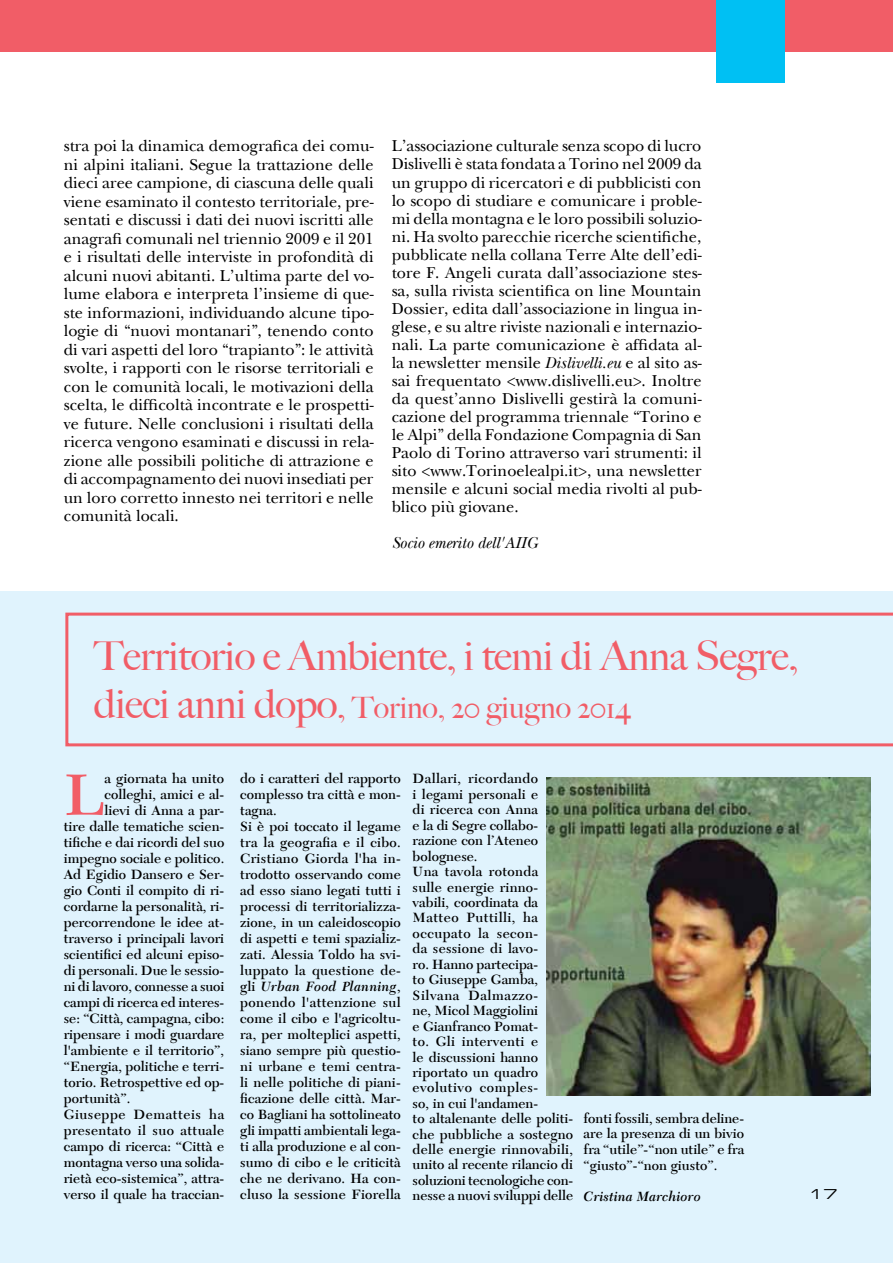
<style>
.page{position:relative;width:893px;height:1263px;background:#fff}
.page>*{position:absolute;margin:0;border:0;box-sizing:border-box;transform-origin:0 0}
.t1{font:600 60.6px "New Caledonia";color:#f15d67}
.t2{font:500 40.5px "Big Caslon";letter-spacing:-.01em;color:#f15d67}
.t3{font:500 30px "Big Caslon";letter-spacing:-.005em;color:#f15d67}
.t4{font:16.5px/18.5px "New Baskerville";letter-spacing:.005em;color:#000;text-align:justify}
.t5{font:italic 16.5px "New Baskerville";letter-spacing:.005em;color:#000}
.t6{font:600 14.1px/15.5px "New Caledonia";letter-spacing:.005em;color:#000}
.t7{font:600 14.1px "New Caledonia";letter-spacing:.025em;color:#000}
.t8{font:600 14.1px "New Caledonia";letter-spacing:.04em;color:#000}
.t9{font:italic 600 14.1px "New Caledonia";letter-spacing:.005em;color:#000}
.t10{font:13.5px "Eurostile Extended Two";color:#000;scale:1.11 1}
.s1{font-style:italic}
.s2{font-size:40.5px}
.s3{font-size:34.5px}
</style>
<div class="page">
<div style="left:0;top:0;width:893px;height:51px;background:#f15d67"></div>
<div style="left:0;top:591px;width:893px;height:672px;background:#e0f3fd"></div>
<svg style="left:65px;top:613px;width:828px;height:133px"></svg>
<img style="left:547px;top:777px;width:324px;height:318px">
<div style="left:716px;top:0;width:68px;height:83px;background:#00c0f3"></div>
<p class="t4" style="left:64px;top:137px;width:311px">stra poi la dinamica demografica dei comu&shy;ni alpini italiani. Segue la trattazione delle dieci aree campione, di ciascuna delle quali viene esaminato il contesto territoriale, pre&shy;sentati e discussi i dati dei nuovi iscritti alle anagrafi comunali nel triennio 2009 e il 201 e i risultati delle interviste in profondità di alcuni nuovi abitanti. L’ultima parte del vo&shy;lume elabora e interpreta l’insieme di que&shy;ste informazioni, individuando alcune tipo&shy;logie di “nuovi montanari”, tenendo conto di vari aspetti del loro “trapianto”: le attività svolte, i rapporti con le risorse territoriali e con le comunità locali, le motivazioni della scelta, le difficoltà incontrate e le prospetti&shy;ve future. Nelle conclusioni i risultati della ricerca vengono esaminati e discussi in rela&shy;zione alle possibili politiche di attrazione e di accompagnamento dei nuovi insediati per un loro corretto innesto nei territori e nelle comunità locali.</p>
<p class="t4" style="left:392px;top:137px;width:312px;line-height:18px">L’associazione culturale senza scopo di lucro Dislivelli è stata fondata a Torino nel 2009 da un gruppo di ricercatori e di pubblicisti con lo scopo di studiare e comunicare i proble&shy;mi della montagna e le loro possibili soluzio&shy;ni. Ha svolto parecchie ricerche scientifiche, pubblicate nella collana Terre Alte dell’edi&shy;tore F. Angeli curata dall’associazione stes&shy;sa, sulla rivista scientifica on line Mountain Dossier, edita dall’associazione in lingua in&shy;glese, e su altre riviste nazionali e internazio&shy;nali. La parte comunicazione è affidata al&shy;la newsletter mensile <span class="s1">Dislivelli.eu</span> e al sito as&shy;sai frequentato &lt;www.dislivelli.eu&gt;. Inoltre da quest’anno Dislivelli gestirà la comuni&shy;cazione del programma triennale “Torino e le Alpi” della Fondazione Compagnia di San Paolo di Torino attraverso vari strumenti: il sito &lt;www.Torinoelealpi.it&gt;, una newsletter mensile e alcuni social media rivolti al pub&shy;blico più giovane.</p>
<p class="t5" style="left:392px;top:532px;width:147px">Socio emerito dell'AIIG</p>
<h2 class="t2" style="left:94px;top:632px;width:706px">Territorio e Ambiente, i temi di Anna Segre,</h2>
<h3 class="t3" style="left:94px;top:690px;width:539px"><span class="s2">dieci anni dopo</span><span class="s3">,</span> Torino, 20 giugno 2014</h3>
<h1 class="t1" style="left:64px;top:759px;width:42px">L</h1>
<p class="t6" style="left:104px;top:771px;width:121px">a giornata ha unito</p>
<p class="t6" style="left:104px;top:787px;width:121px">colleghi, amici e al-</p>
<p class="t6" style="left:104px;top:803px;width:121px">lievi di Anna a par-</p>
<p class="t6" style="left:64px;top:819px;width:162px">tire dalle tematiche scien-</p>
<p class="t6" style="left:64px;top:835px;width:162px">tifiche e dai ricordi del suo</p>
<p class="t6" style="left:64px;top:851px;width:162px">impegno sociale e politico.</p>
<p class="t6" style="left:64px;top:867px;width:162px">Ad Egidio Dansero e Ser-</p>
<p class="t6" style="left:64px;top:883px;width:162px">gio Conti il compito di ri-</p>
<p class="t6" style="left:64px;top:899px;width:162px">cordarne la personalità, ri-</p>
<p class="t6" style="left:64px;top:915px;width:162px">percorrendone le idee at-</p>
<p class="t6" style="left:64px;top:931px;width:162px">traverso i principali lavori</p>
<p class="t6" style="left:64px;top:947px;width:162px">scientifici ed alcuni episo-</p>
<p class="t6" style="left:64px;top:963px;width:162px">di personali. Due le sessio-</p>
<p class="t6" style="left:64px;top:979px;width:162px">ni di lavoro, connesse a suoi</p>
<p class="t6" style="left:64px;top:995px;width:162px">campi di ricerca ed interes-</p>
<p class="t6" style="left:64px;top:1011px;width:162px">se: “Città, campagna, cibo:</p>
<p class="t6" style="left:64px;top:1027px;width:162px">ripensare i modi guardare</p>
<p class="t6" style="left:64px;top:1043px;width:162px">l'ambiente e il territorio”,</p>
<p class="t6" style="left:64px;top:1059px;width:162px">“Energia, politiche e terri-</p>
<p class="t6" style="left:64px;top:1075px;width:162px">torio. Retrospettive ed op-</p>
<p class="t6" style="left:64px;top:1091px;width:68px">portunità”.</p>
<p class="t8" style="left:64px;top:1106px;width:162px">Giuseppe Dematteis ha</p>
<p class="t7" style="left:64px;top:1122px;width:162px">presentato il suo attuale</p>
<p class="t6" style="left:64px;top:1139px;width:162px">campo di ricerca: “Città e</p>
<p class="t6" style="left:64px;top:1155px;width:162px">montagna verso una solida-</p>
<p class="t6" style="left:64px;top:1171px;width:162px">rietà eco-sistemica”, attra-</p>
<p class="t6" style="left:64px;top:1187px;width:162px">verso il quale ha traccian-</p>
<p class="t6" style="left:240px;top:771px;width:162px;line-height:16px">do i caratteri del rapporto complesso tra città e mon&shy;tagna.<br>Si è poi toccato il legame tra la geografia e il cibo.<br>Cristiano Giorda l'ha in&shy;trodotto osservando come ad esso siano legati tutti i processi di territorializza&shy;zione, in un caleidoscopio di aspetti e temi spazializ&shy;zati. Alessia Toldo ha svi&shy;luppato la questione de&shy;gli <span class="s1">Urban Food Planning</span>, ponendo l'attenzione sul come il cibo e l'agricoltu&shy;ra, per molteplici aspetti, siano sempre più questio&shy;ni urbane e temi centra&shy;li nelle politiche di piani&shy;ficazione delle città. Mar&shy;co Bagliani ha sottolineato gli impatti ambientali lega&shy;ti alla produzione e al con&shy;sumo di cibo e le criticità che ne derivano. Ha con&shy;cluso la sessione Fiorella</p>
<p class="t6" style="left:413px;top:771px;width:162px">Dallari, ricordando<br>i legami personali e<br>di ricerca con Anna<br>e la di Segre collabo&shy;razione con l’Ateneo bolognese.<br>Una tavola rotonda<br>sulle energie rinno&shy;vabili, coordinata da<br>Matteo Puttilli, ha occupato la secon-<br>da sessione di lavo-<br>ro. Hanno partecipa-<br>to Giuseppe Gamba,<br>Silvana Dalmazzo-<br>ne, Micol Maggiolini<br>e Gianfranco Pomat-<br>to. Gli interventi e<br>le discussioni hanno riportato un quadro evolutivo comples-<br>so, in cui l'andamen-<br>to altalenante delle politi&shy;che pubbliche a sostegno delle energie rinnovabili, unito al recente rilancio di soluzioni tecnologiche con&shy;nesse a nuovi sviluppi delle</p>
<p class="t6" style="left:584px;top:1111px;width:162px;text-align:justify">fonti fossili, sembra deline&shy;are la presenza di un bivio fra “utile”-“non utile” e fra “giusto”-“non giusto”.</p>
<p class="t9" style="left:584px;top:1188px;width:119px">Cristina Marchioro</p>
<p class="t10" style="left:809px;top:1185px;width:28px">17</p>
<p class="t10" style="left:815px;top:1185px;width:28px">17</p>
</div>
